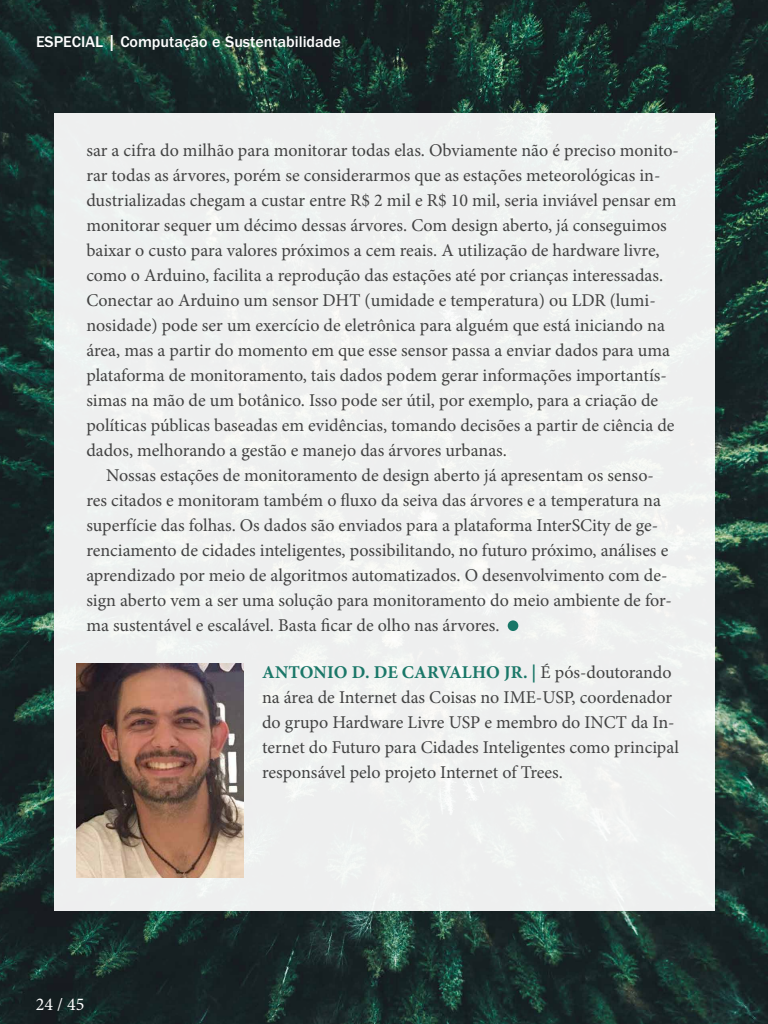
<style>
.page{position:relative;width:768px;height:1024px;background:#fff}
.page>*{position:absolute;margin:0;border:0;box-sizing:border-box;transform-origin:0 0}
.t1{font:18px/25px "Minion Pro";color:#424242}
.t2{font:18px "Minion Pro";color:#fff}
.t3{font:500 16px "ITC Franklin Gothic Std";color:#fff}
.s1{font-weight:700;color:#1a7768}
</style>
<div class="page">
<img style="left:0;top:0;width:768px;height:1024px">
<div style="left:17px;top:978px;width:87px;height:46px;background:#000;opacity:.5"></div>
<div style="left:54px;top:113px;width:660px;height:798px;background:#eef0ef"></div>
<div style="left:508px;top:620px;width:10px;height:11px;background:#1a7768;border-radius:50%"></div>
<img style="left:76px;top:663px;width:168px;height:214px">
<p class="t3" style="left:36px;top:33px;width:306px">ESPECIAL | Computação e Sustentabilidade</p>
<p class="t1" style="left:86px;top:138px;width:594px">sar a cifra do milhão para monitorar todas elas. Obviamente não é preciso monito&shy;rar todas as árvores, porém se considerarmos que as estações meteorológicas in&shy;dustrializadas chegam a custar entre R$ 2 mil e R$ 10 mil, seria inviável pensar em monitorar sequer um décimo dessas árvores. Com design aberto, já conseguimos baixar o custo para valores próximos a cem reais. A utilização de hardware livre, como o Arduino, facilita a reprodução das estações até por crianças interessadas.<br>Conectar ao Arduino um sensor DHT (umidade e temperatura) ou LDR (lumi&shy;nosidade) pode ser um exercício de eletrônica para alguém que está iniciando na área, mas a partir do momento em que esse sensor passa a enviar dados para uma plataforma de monitoramento, tais dados podem gerar informações importantís&shy;simas na mão de um botânico. Isso pode ser útil, por exemplo, para a criação de políticas públicas baseadas em evidências, tomando decisões a partir de ciência de dados, melhorando a gestão e manejo das árvores urbanas.</p>
<p class="t1" style="left:86px;top:463px;width:587px;text-indent:20px">Nossas estações de monitoramento de design aberto já apresentam os senso&shy;res citados e monitoram também o fluxo da seiva das árvores e a temperatura na superfície das folhas. Os dados são enviados para a plataforma InterSCity de ge&shy;renciamento de cidades inteligentes, possibilitando, no futuro próximo, análises e aprendizado por meio de algoritmos automatizados. O desenvolvimento com de&shy;sign aberto vem a ser uma solução para monitoramento do meio ambiente de for&shy;ma sustentável e escalável. Basta ficar de olho nas árvores.</p>
<p class="t1" style="left:262px;top:660px;width:418px"><span class="s1">ANTONIO D. DE CARVALHO JR. |</span> É pós-doutorando na área de Internet das Coisas no IME-USP, coordenador do grupo Hardware Livre USP e membro do INCT da In&shy;ternet do Futuro para Cidades Inteligentes como principal responsável pelo projeto Internet of Trees.</p>
<p class="t2" style="left:36px;top:992px;width:50px">24 / 45</p>
</div>
